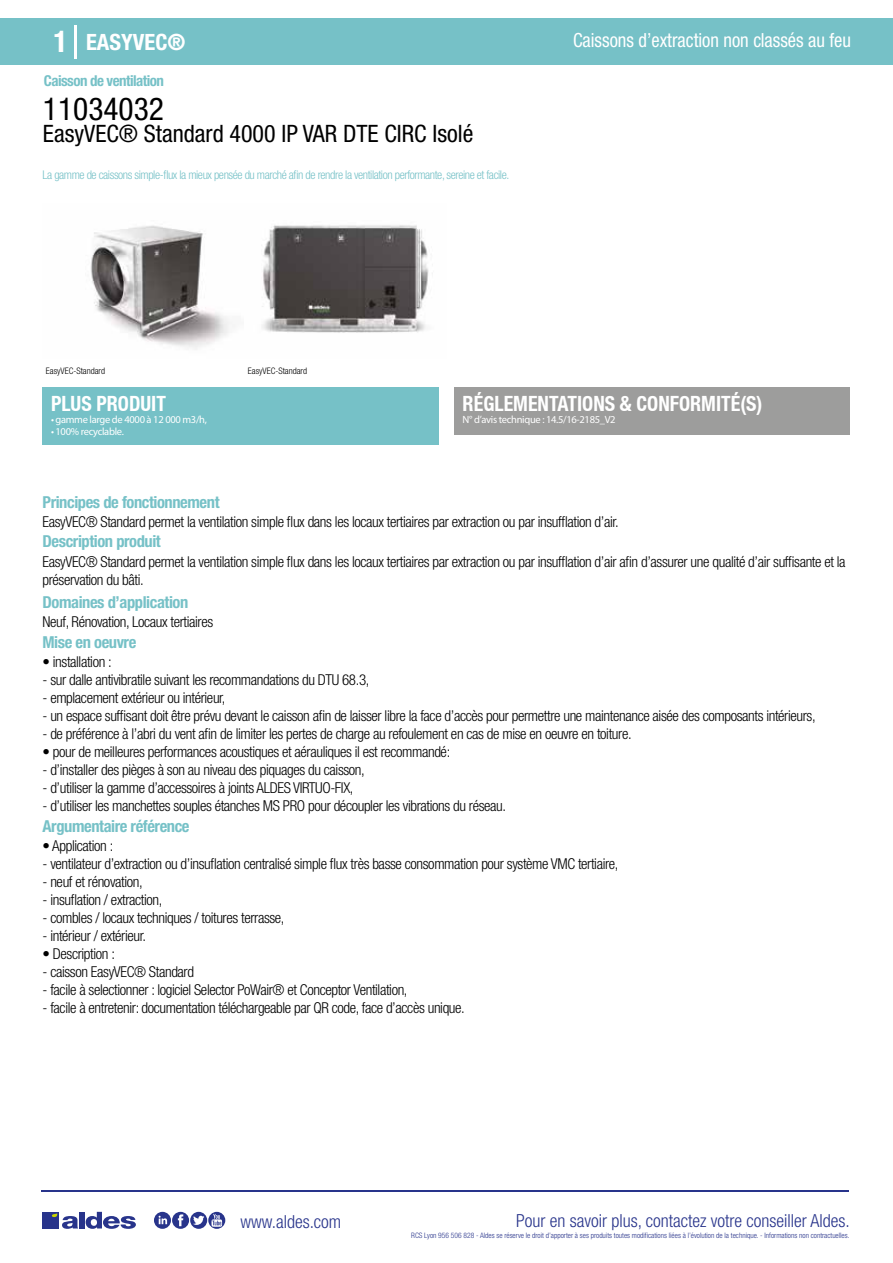
<style>
.page{position:relative;width:893px;height:1263px;background:#fff}
.page>*{position:absolute;margin:0;border:0;box-sizing:border-box;transform-origin:0 0}
.t1{font:condensed 31.5px "Helvetica Neue LT Std";color:#000}
.t2{font:condensed 24px "Helvetica Neue LT Std";color:#000}
.t3{font:700 condensed 22.5px "Helvetica Neue LT Std";color:#fff}
.t4{font:700 condensed 21px "Helvetica Neue";color:#fff;scale:.95 1}
.t5{font:condensed 19.5px "Helvetica Neue LT Std";color:#fff;scale:.95 1}
.t6{font:300 condensed 18px "Helvetica Neue";color:#28348b}
.t7{font:700 condensed 16.5px "Helvetica Neue LT Std";letter-spacing:-.025em;color:#76c1c7}
.t8{font:300 condensed 15px/18px "Helvetica Neue LT Std";letter-spacing:-.025em;color:#000}
.t9{font:700 condensed 15px "Helvetica Neue LT Std";letter-spacing:-.035em;color:#76c1c7}
.t10{font:300 condensed 12px "Helvetica Neue LT Std";letter-spacing:-.035em;color:#76c1c7}
.t11{font:10.5px "Myriad Pro";letter-spacing:-.03em;color:#fff}
.t12{font:300 condensed 9px "Helvetica Neue";color:#000}
.t13{font:300 condensed 7.5px "Helvetica Neue";color:#28348b}
.s1{font-size:30px}
</style>
<div class="page">
<div style="left:0;top:18px;width:893px;height:46px;background:#76c1c7"></div>
<div style="left:454px;top:387px;width:396px;height:48px;background:#9d9d9c"></div>
<div style="left:43px;top:387px;width:396px;height:57px;background:#76c1c7"></div>
<hr style="left:74px;top:25px;width:2px;height:33px;background:#fff">
<svg style="left:90px;top:225px;width:339px;height:125px"></svg>
<hr style="left:41px;top:1190px;width:808px;height:1px;background:#28348b">
<svg style="left:154px;top:1212px;width:71px;height:17px"></svg>
<div style="left:42px;top:1212px;width:17px;height:16px;background:#28348b"></div>
<div style="left:79px;top:1212px;width:5px;height:16px;background:#28348b"></div>
<svg style="left:86px;top:1212px;width:50px;height:17px"></svg>
<svg style="left:52px;top:1213px;width:26px;height:16px"></svg>
<h3 class="t3" style="left:54px;top:28px;width:133px"><span class="s1">1</span> EASYVEC®</h3>
<h3 class="t5" style="left:573px;top:29px;width:294px">Caissons d’extraction non classés au feu</h3>
<p class="t9" style="left:44px;top:71px;width:122px">Caisson de ventilation</p>
<h1 class="t1" style="left:43px;top:91px;width:122px">11034032</h1>
<h2 class="t2" style="left:43px;top:120px;width:432px">EasyVEC® Standard 4000 IP VAR DTE CIRC Isolé</h2>
<p class="t10" style="left:43px;top:167px;width:468px">La gamme de caissons simple-flux la mieux pensée du marché afin de rendre la ventilation performante, sereine et facile.</p>
<p class="t12" style="left:46px;top:365px;width:81px">EasyVEC-Standard-4000</p>
<h3 class="t4" style="left:51px;top:391px;width:122px">PLUS PRODUIT</h3>
<p class="t11" style="left:51px;top:413px;width:157px">• gamme large de 4000 à 12 000 m3/h,</p>
<p class="t11" style="left:51px;top:425px;width:74px">• 100% recyclable.</p>
<p class="t12" style="left:248px;top:365px;width:61px">EasyVEC-Standard</p>
<h3 class="t4" style="left:463px;top:391px;width:317px">RÉGLEMENTATIONS &amp; CONFORMITÉ(S)</h3>
<p class="t11" style="left:463px;top:413px;width:155px">N° d’avis technique : 14.5/16-2185_V2</p>
<p class="t7" style="left:43px;top:492px;width:179px">Principes de fonctionnement</p>
<p class="t7" style="left:43px;top:531px;width:120px">Description produit</p>
<p class="t8" style="left:43px;top:513px;width:578px">EasyVEC® Standard permet la ventilation simple flux dans les locaux tertiaires par extraction ou par insufflation d’air.</p>
<p class="t8" style="left:43px;top:552px;width:805px">EasyVEC® Standard permet la ventilation simple flux dans les locaux tertiaires par extraction ou par insufflation d’air afin d’assurer une qualité d’air suffisante et la préservation du bâti.</p>
<p class="t8" style="left:43px;top:613px;width:172px">Neuf, Rénovation, Locaux tertiaires</p>
<p class="t8" style="left:43px;top:652px;width:71px">• installation :</p>
<p class="t8" style="left:43px;top:670px;width:328px">- sur dalle antivibratile suivant les recommandations du DTU 68.3,</p>
<p class="t8" style="left:43px;top:688px;width:185px">- emplacement extérieur ou intérieur,</p>
<p class="t8" style="left:43px;top:706px;width:775px">- un espace suffisant doit être prévu devant le caisson afin de laisser libre la face d’accès pour permettre une maintenance aisée des composants intérieurs,</p>
<p class="t8" style="left:43px;top:724px;width:591px">- de préférence à l’abri du vent afin de limiter les pertes de charge au refoulement en cas de mise en oeuvre en toiture.</p>
<p class="t8" style="left:43px;top:742px;width:409px">• pour de meilleures performances acoustiques et aérauliques il est recommandé:</p>
<p class="t8" style="left:43px;top:760px;width:324px">- d’installer des pièges à son au niveau des piquages du caisson,</p>
<p class="t8" style="left:43px;top:778px;width:312px">- d’utiliser la gamme d’accessoires à joints ALDES VIRTUO-FIX,</p>
<p class="t8" style="left:43px;top:796px;width:465px">- d’utiliser les manchettes souples étanches MS PRO pour découpler les vibrations du réseau.</p>
<p class="t7" style="left:43px;top:592px;width:147px">Domaines d’application</p>
<p class="t7" style="left:43px;top:632px;width:95px">Mise en oeuvre</p>
<p class="t7" style="left:43px;top:816px;width:149px">Argumentaire référence</p>
<p class="t8" style="left:43px;top:836px;width:72px">• Application :</p>
<p class="t8" style="left:43px;top:854px;width:577px">- ventilateur d’extraction ou d’insuflation centralisé simple flux très basse consommation pour système VMC tertiaire,</p>
<p class="t8" style="left:43px;top:872px;width:102px">- neuf et rénovation,</p>
<p class="t8" style="left:43px;top:890px;width:121px">- insuflation / extraction,</p>
<p class="t8" style="left:43px;top:908px;width:244px">- combles / locaux techniques / toitures terrasse,</p>
<p class="t8" style="left:43px;top:926px;width:105px">- intérieur / extérieur.</p>
<p class="t8" style="left:43px;top:944px;width:74px">• Description :</p>
<p class="t8" style="left:43px;top:962px;width:153px">- caisson EasyVEC® Standard</p>
<p class="t8" style="left:43px;top:980px;width:367px">- facile à selectionner : logiciel Selector PoWair® et Conceptor Ventilation,</p>
<p class="t8" style="left:43px;top:998px;width:424px">- facile à entretenir: documentation téléchargeable par QR code, face d’accès unique.</p>
<p class="t6" style="left:240px;top:1211px;width:102px">www.aldes.com</p>
<p class="t6" style="left:516px;top:1211px;width:335px">Pour en savoir plus, contactez votre conseiller Aldes.</p>
<p class="t13" style="left:411px;top:1230px;width:440px">RCS Lyon 956 506 828 - Aldes se réserve le droit d’apporter à ses produits toutes modifications liées à l’évolution de la technique. - Informations non contractuelles.</p>
</div>
